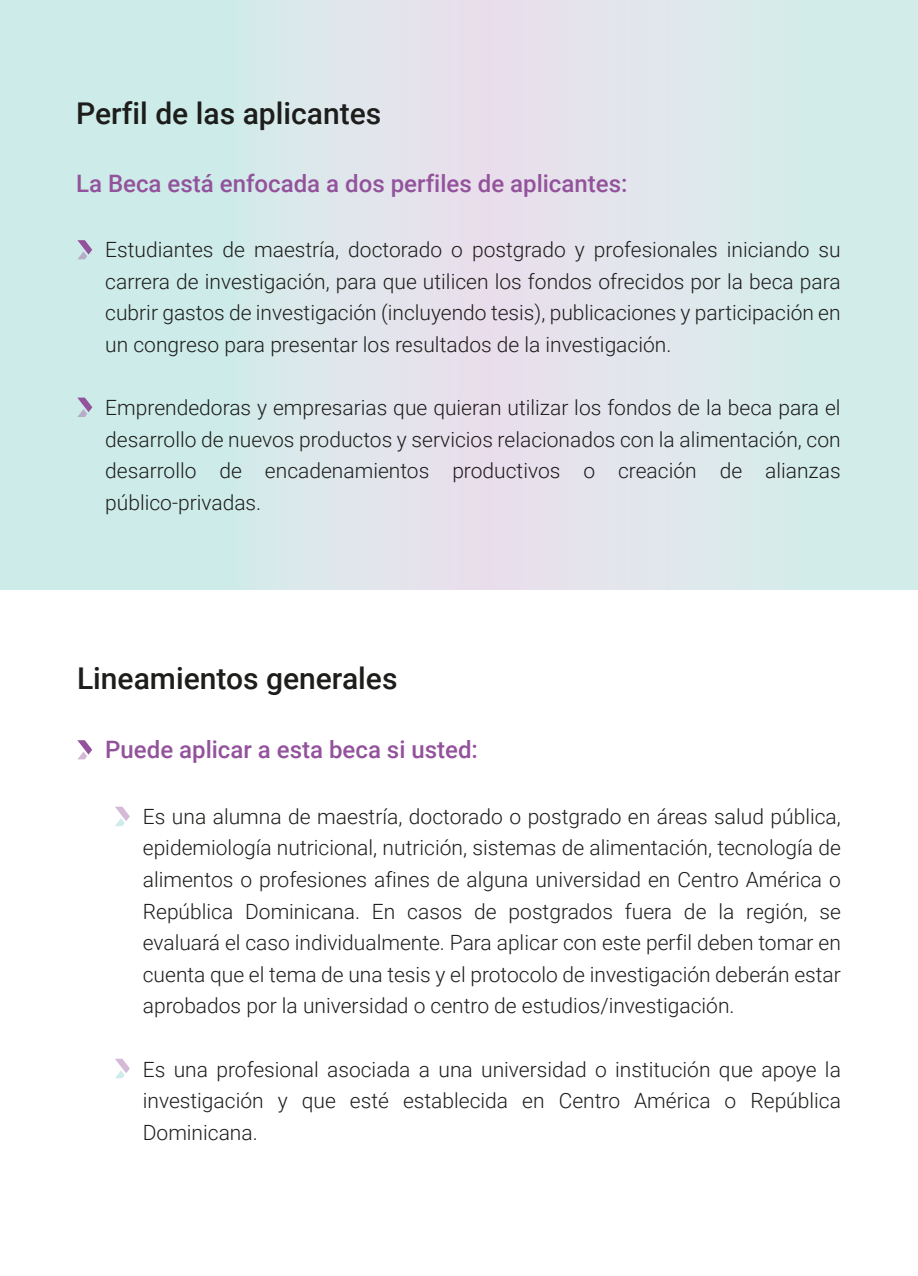
<style>
.page{position:relative;width:918px;height:1276px;background:#fff}
.page>*{position:absolute;margin:0;border:0;box-sizing:border-box;transform-origin:0 0}
.t1{font:500 30px "Roboto";color:#1d1d1b}
.t2{font:500 24px "Roboto";color:#93539c}
.t3{font:300 21px/31.7px "Roboto";color:#1d1d1b;text-align:justify}
</style>
<div class="page">
<svg style="left:0;top:0;width:918px;height:589px;background:#d9e7ea"></svg>
<svg style="left:77px;top:240px;width:15px;height:19px"></svg>
<svg style="left:77px;top:397px;width:15px;height:20px"></svg>
<svg style="left:77px;top:740px;width:15px;height:19px"></svg>
<svg style="left:115px;top:1058px;width:15px;height:20px"></svg>
<svg style="left:115px;top:806px;width:15px;height:20px"></svg>
<h1 class="t1" style="left:76px;top:93px;width:307px">Perfil de las aplicantes</h1>
<p class="t2" style="left:76px;top:167px;width:553px">La Beca está enfocada a dos perfiles de aplicantes:</p>
<p class="t3" style="left:105px;top:233px;width:737px">Estudiantes de maestría, doctorado o postgrado y profesionales iniciando su carrera de investigación, para que utilicen los fondos ofrecidos por la beca para cubrir gastos de investigación (incluyendo tesis), publicaciones y participación en un congreso para presentar los resultados de la investigación.</p>
<p class="t3" style="left:105px;top:391px;width:737px">Emprendedoras y empresarias que quieran utilizar los fondos de la beca para el desarrollo de nuevos productos y servicios relacionados con la alimentación, con desarrollo de encadenamientos productivos o creación de alianzas público-privadas.</p>
<h1 class="t1" style="left:77px;top:657px;width:322px">Lineamientos generales</h1>
<p class="t2" style="left:105px;top:732px;width:374px">Puede aplicar a esta beca si usted:</p>
<p class="t3" style="left:143px;top:799px;width:700px">Es una alumna de maestría, doctorado o postgrado en áreas salud pública, epidemiología nutricional, nutrición, sistemas de alimentación, tecnología de alimentos o profesiones afines de alguna universidad en Centro América o República Dominicana. En casos de postgrados fuera de la región, se evaluará el caso individualmente. Para aplicar con este perfil deben tomar en cuenta que el tema de una tesis y el protocolo de investigación deberán estar aprobados por la universidad o centro de estudios/investigación.</p>
<p class="t3" style="left:143px;top:1052px;width:700px">Es una profesional asociada a una universidad o institución que apoye la investigación y que esté establecida en Centro América o República Dominicana.</p>
</div>
